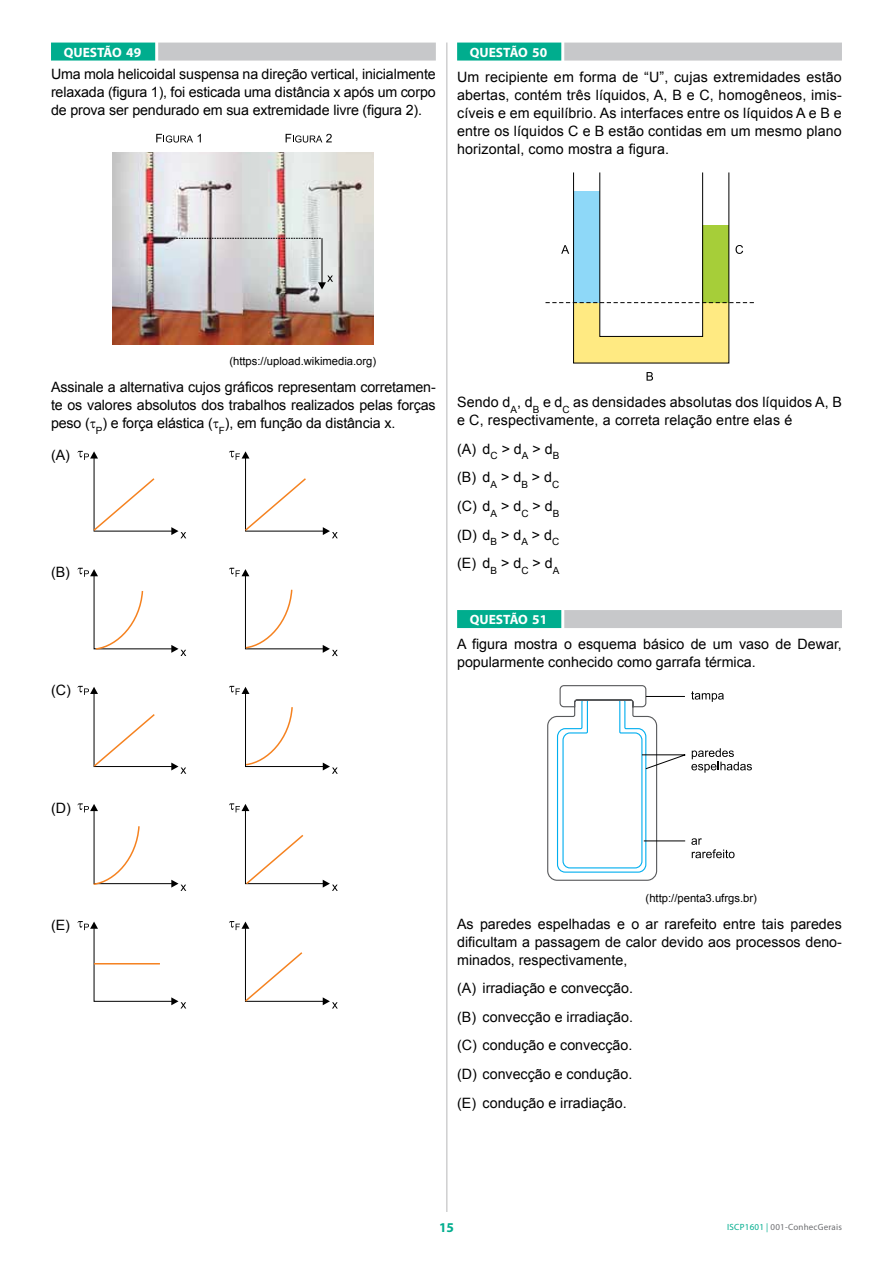
<style>
.page{position:relative;width:893px;height:1263px;background:#fff}
.page>*{position:absolute;margin:0;border:0;box-sizing:border-box;transform-origin:0 0}
.t1{font:14.25px/18px "Arial";color:#000;text-align:justify}
.t2{font:700 13.5px "Myriad Pro";color:#fff}
.t3{font:700 13.5px "Myriad Pro";color:#00ad8e}
.t4{font:11.25px "Arial";color:#000}
.t5{font:9px "Myriad Pro";letter-spacing:.02em;color:#6d6e71}
.s1{color:#00ad8e}
</style>
<div class="page">
<hr style="left:446px;top:43px;width:1px;height:1169px;background:#6d6e71">
<div style="left:457px;top:43px;width:104px;height:18px;background:#00ad8e"></div>
<div style="left:564px;top:43px;width:278px;height:18px;background:#c7c8ca"></div>
<div style="left:457px;top:610px;width:104px;height:18px;background:#00ad8e"></div>
<div style="left:564px;top:610px;width:278px;height:18px;background:#c7c8ca"></div>
<svg style="left:647px;top:372px;width:6px;height:9px"></svg>
<svg style="left:545px;top:172px;width:209px;height:192px"></svg>
<svg style="left:547px;top:685px;width:205px;height:196px"></svg>
<div style="left:51px;top:43px;width:104px;height:18px;background:#00ad8e"></div>
<div style="left:158px;top:43px;width:278px;height:18px;background:#c7c8ca"></div>
<img style="left:113px;top:153px;width:261px;height:191px">
<svg style="left:156px;top:134px;width:45px;height:9px"></svg>
<svg style="left:286px;top:134px;width:46px;height:9px"></svg>
<svg style="left:176px;top:238px;width:145px;height:1px"></svg>
<hr style="left:322px;top:238px;width:1px;height:45px;background:#000">
<svg style="left:318px;top:276px;width:15px;height:13px"></svg>
<svg style="left:77px;top:451px;width:109px;height:87px"></svg>
<svg style="left:229px;top:451px;width:109px;height:87px"></svg>
<svg style="left:77px;top:568px;width:261px;height:88px"></svg>
<svg style="left:77px;top:686px;width:109px;height:88px"></svg>
<svg style="left:229px;top:686px;width:109px;height:88px"></svg>
<svg style="left:77px;top:803px;width:261px;height:88px"></svg>
<svg style="left:77px;top:921px;width:261px;height:87px"></svg>
<p class="t2" style="left:64px;top:43px;width:19px">QUESTÃO</p>
<p class="t2" style="left:126px;top:43px;width:16px">49</p>
<p class="t1" style="left:51px;top:66px;width:386px">Uma mola helicoidal suspensa na direção vertical, inicialmente relaxada (figura 1), foi esticada uma distância x após um corpo de prova ser pendurado em sua extremidade livre (figura 2).</p>
<p class="t2" style="left:470px;top:43px;width:19px">QUESTÃO</p>
<p class="t2" style="left:532px;top:43px;width:16px">50</p>
<p class="t1" style="left:457px;top:68px;width:386px">Um recipiente em forma de “U”, cujas extremidades estão abertas, contém três líquidos, A, B e C, homogêneos, imis&shy;cíveis e em equilíbrio. As interfaces entre os líquidos A e B e entre os líquidos C e B estão contidas em um mesmo plano horizontal, como mostra a figura.</p>
<p class="t4" style="left:229px;top:354px;width:148px">(https://upload.wikimedia.org)</p>
<p class="t1" style="left:51px;top:378px;width:386px">Assinale a alternativa cujos gráficos representam corretamen&shy;te os valores absolutos dos trabalhos realizados pelas forças peso ( <sub>P</sub>) e força elástica ( <sub>F</sub>), em função da distância x.</p>
<p class="t1" style="left:51px;top:446px;width:20px">(A)</p>
<p class="t1" style="left:51px;top:564px;width:20px">(B)</p>
<p class="t1" style="left:51px;top:681px;width:21px">(C)</p>
<p class="t1" style="left:457px;top:393px;width:386px">Sendo d<sub>A</sub>, d<sub>B</sub> e d<sub>C</sub> as densidades absolutas dos líquidos A, B e C, respectivamente, a correta relação entre elas é</p>
<p class="t1" style="left:457px;top:435px;width:104px;line-height:28.7px">(A) d<sub>C</sub> &gt; d<sub>A</sub> &gt; d<sub>B </sub>(B) d<sub>A</sub> &gt; d<sub>B</sub> &gt; d<sub>C </sub>(C) d<sub>A</sub> &gt; d<sub>C</sub> &gt; d<sub>B </sub>(D) d<sub>B</sub> &gt; d<sub>A</sub> &gt; d<sub>C </sub>(E) d<sub>B</sub> &gt; d<sub>C</sub> &gt; d<sub>A</sub></p>
<p class="t2" style="left:470px;top:611px;width:19px">QUESTÃO</p>
<p class="t2" style="left:532px;top:611px;width:16px">51</p>
<p class="t1" style="left:457px;top:635px;width:386px">A figura mostra o esquema básico de um vaso de Dewar, popularmente conhecido como garrafa térmica.</p>
<p class="t1" style="left:51px;top:799px;width:21px">(D)</p>
<p class="t1" style="left:51px;top:916px;width:20px">(E)</p>
<p class="t4" style="left:646px;top:891px;width:113px">(http://penta3.ufrgs.br)</p>
<p class="t1" style="left:457px;top:915px;width:386px">As paredes espelhadas e o ar rarefeito entre tais paredes dificultam a passagem de calor devido aos processos deno&shy;minados, respectivamente,</p>
<p class="t1" style="left:457px;top:974px;width:177px;line-height:28.7px">(A) irradiação e convecção. (B) convecção e irradiação. (C) condução e convecção. (D) convecção e condução. (E) condução e irradiação.</p>
<p class="t3" style="left:439px;top:1218px;width:16px">15</p>
<p class="t5" style="left:727px;top:1222px;width:116px"><span class="s1">ISCP1601 |</span> 001-ConhecGerais</p>
</div>
